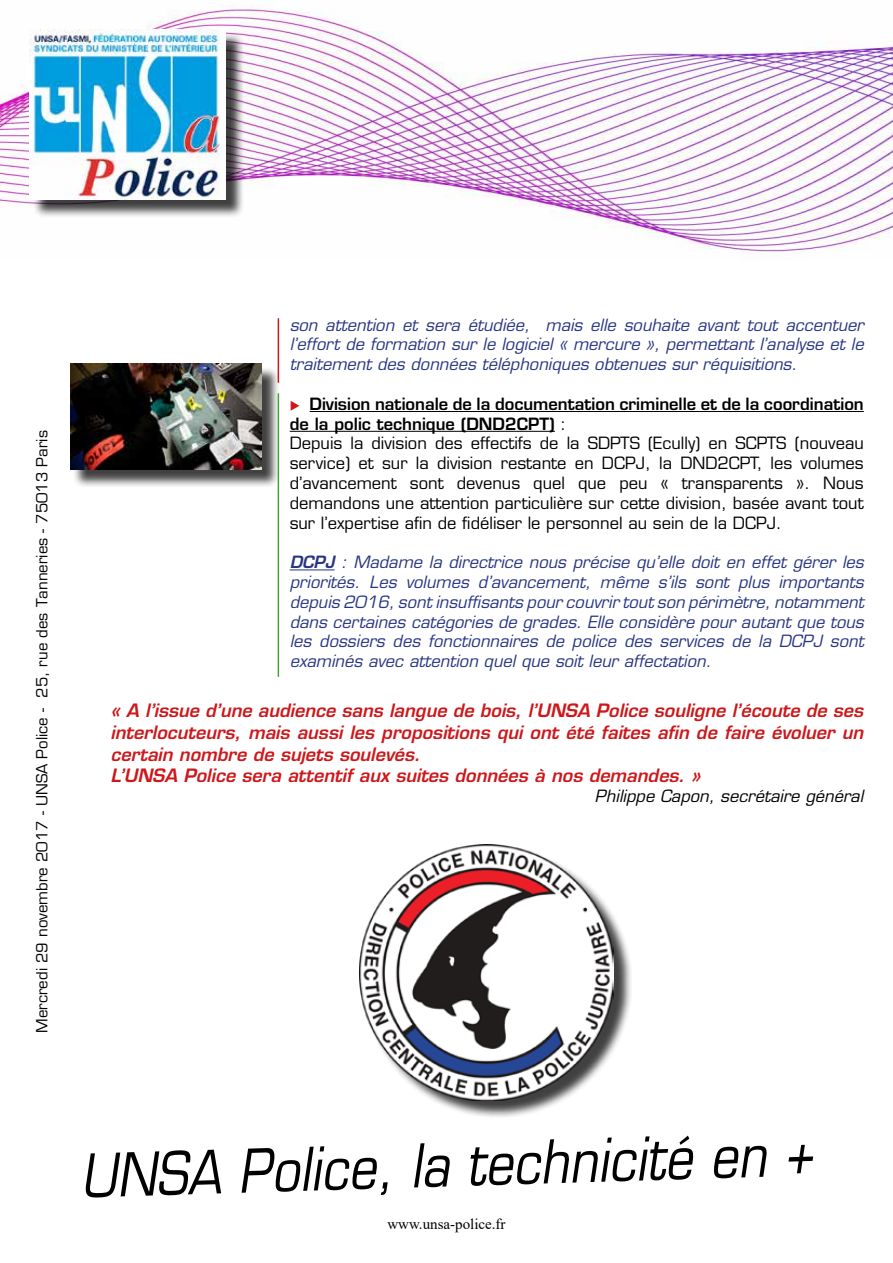
<style>
.page{position:relative;width:893px;height:1263px;background:#fff}
.page>*{position:absolute;margin:0;border:0;box-sizing:border-box;transform-origin:0 0}
.t1{font:italic 58.5px "Eurostile LT Std";color:#000;scale:.85 1}
.t2{font:italic 600 18px/21.6px "Eurostile LT Std";color:#cd171a}
.t3{font:italic 16.5px/19.8px "Eurostile LT Std";color:#283583;text-align:justify}
.t4{font:16.5px/19.8px "Eurostile LT Std";color:#000}
.t5{font:italic 16.5px "Eurostile LT Std";color:#000}
.t6{font:15px "Eurostile LT Std";color:#000}
.t7{font:15px "Times New Roman";color:#000}
.s1{color:#cd171a}
.s2{font-weight:600}
</style>
<div class="page">
<img style="left:0;top:0;width:893px;height:253px">
<hr style="left:310px;top:411px;width:554px;height:1px;background:#000">
<hr style="left:290px;top:431px;width:265px;height:1px;background:#000">
<hr style="left:290px;top:569px;width:45px;height:1px;background:#283583">
<hr style="left:278px;top:318px;width:1px;height:65px;background:#cd171a">
<div style="left:32px;top:32px;width:212px;height:186px;background:#000;opacity:.75"></div>
<img style="left:30px;top:30px;width:196px;height:170px">
<div style="left:362px;top:847px;width:271px;height:272px;background:#000;opacity:.75"></div>
<img style="left:360px;top:845px;width:254px;height:255px">
<div style="left:72px;top:366px;width:208px;height:122px;background:#000;opacity:.75"></div>
<img style="left:70px;top:364px;width:192px;height:106px">
<hr style="left:278px;top:393px;width:1px;height:284px;background:#3fa535">
<p class="t6" style="left:33px;top:1033px;width:604px;rotate:-90deg">Mercredi 29 novembre 2017 - UNSA Police - 25, rue des Tanneries - 75013 Paris</p>
<p class="t3" style="left:290px;top:315px;width:576px">son attention et sera étudiée, mais elle souhaite avant tout accentuer l’effort de formation sur le logiciel « mercure », permettant l’analyse et le traitement des données téléphoniques obtenues sur réquisitions.</p>
<p class="t4" style="left:290px;top:394px;width:576px"><span class="s1">◆</span> <span class="s2">Division nationale de la documentation criminelle et de la coordination de la polic technique (DND2CPT)</span> :<br>Depuis la division des effectifs de la SDPTS (Ecully) en SCPTS (nouveau service) et sur la division restante en DCPJ, la DND2CPT, les volumes d’avancement sont devenus quel que peu « transparents ». Nous demandons une attention particulière sur cette division, basée avant tout sur l’expertise afin de fidéliser le personnel au sein de la DCPJ.</p>
<p class="t3" style="left:290px;top:553px;width:576px"><span class="s2">DCPJ</span> : Madame la directrice nous précise qu’elle doit en effet gérer les priorités. Les volumes d’avancement, même s’ils sont plus importants depuis 2016, sont insuffisants pour couvrir tout son périmètre, notamment dans certaines catégories de grades. Elle considère pour autant que tous les dossiers des fonctionnaires de police des services de la DCPJ sont examinés avec attention quel que soit leur affectation.</p>
<p class="t2" style="left:111px;top:700px;width:754px">« A l’issue d’une audience sans langue de bois, l’UNSA Police souligne l’écoute de ses interlocuteurs, mais aussi les propositions qui ont été faites afin de faire évoluer un certain nombre de sujets soulevés.<br>L’UNSA Police sera attentif aux suites données à nos demandes. »</p>
<p class="t5" style="left:595px;top:786px;width:270px">Philippe Capon, secrétaire général</p>
<h1 class="t1" style="left:79px;top:1142px;width:863px;rotate:-2deg">UNSA Police, la technicité en +</h1>
<p class="t7" style="left:387px;top:1213px;width:120px">www.unsa-police.fr</p>
</div>
